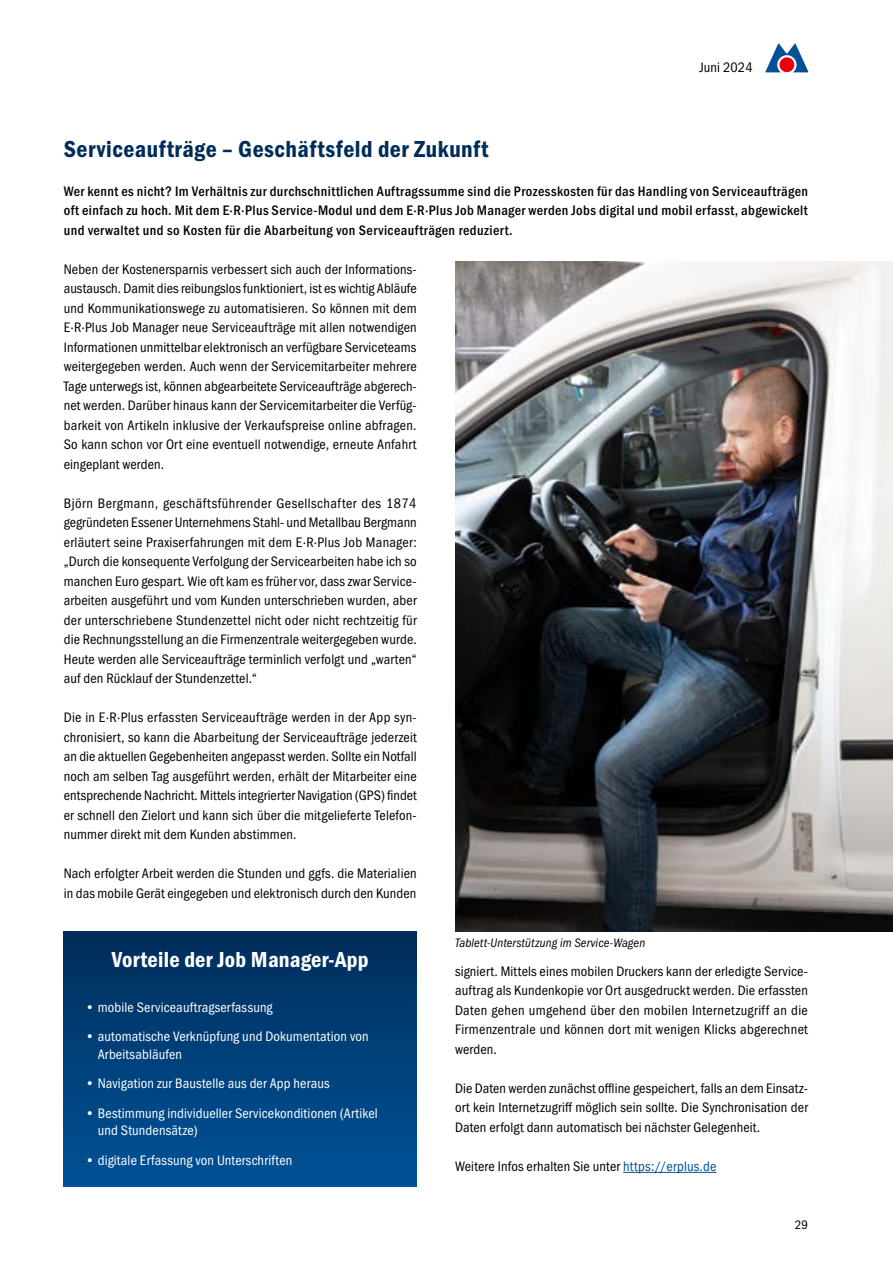
<style>
.page{position:relative;width:893px;height:1263px;background:#fff}
.page>*{position:absolute;margin:0;border:0;box-sizing:border-box;transform-origin:0 0}
.t1{font:24px "Franklin Gothic URW Con Dem";letter-spacing:.02em;color:#002c59}
.t2{font:22.5px "Franklin Gothic URW Con Dem";letter-spacing:.01em;color:#fff}
.t3{font:14.25px/19.5px "Franklin Gothic URW Cond";letter-spacing:.01em;color:#000;text-align:justify}
.t4{font:500 14.25px/19.5px "Franklin Gothic URW Cond";letter-spacing:.03em;color:#000;text-align:justify}
.t5{font:14.25px/17.1px "Franklin Gothic URW Cond";letter-spacing:.01em;color:#fff}
.t6{font:12.75px "Franklin Gothic URW Con Boo Ita";letter-spacing:.01em;color:#000}
.t7{font:12.75px "Franklin Gothic URW Cond";color:#000}
.s1{color:#005196}
</style>
<div class="page">
<hr style="left:623px;top:1172px;width:93px;height:1px;background:#005196">
<div style="left:64px;top:931px;width:353px;height:255px;background:linear-gradient(to bottom,#002e5b,#005298)"></div>
<img style="left:455px;top:261px;width:438px;height:670px">
<svg style="left:765px;top:43px;width:43px;height:29px"></svg>
<div style="left:779px;top:57px;width:15px;height:15px;background:#e7000e;border-radius:50%"></div>
<p class="t3" style="left:699px;top:57px;width:55px">Juni 2024</p>
<h1 class="t1" style="left:64px;top:133px;width:426px">Serviceaufträge – Geschäftsfeld der Zukunft</h1>
<p class="t4" style="left:64px;top:180px;width:746px">Wer kennt es nicht? Im Verhältnis zur durchschnittlichen Auftragssumme sind die Prozesskosten für das Handling von Serviceaufträgen oft einfach zu hoch. Mit dem E·R·Plus Service-Modul und dem E·R·Plus Job Manager werden Jobs digital und mobil erfasst, abgewickelt und verwaltet und so Kosten für die Abarbeitung von Serviceaufträgen reduziert.</p>
<p class="t3" style="left:64px;top:258px;width:355px">Neben der Kostenersparnis verbessert sich auch der Informations&shy;austausch. Damit dies reibungslos funktioniert, ist es wichtig Abläufe und Kommunikationswege zu automatisieren. So können mit dem E·R·Plus Job Manager neue Serviceaufträge mit allen notwendigen Informationen unmittelbar elektronisch an verfügbare Serviceteams weitergegeben werden. Auch wenn der Servicemitarbeiter mehrere Tage unterwegs ist, können abgearbeitete Serviceaufträge abgerech&shy;net werden. Darüber hinaus kann der Servicemitarbeiter die Verfüg&shy;barkeit von Artikeln inklusive der Verkaufspreise online abfragen.<br>So kann schon vor Ort eine eventuell notwendige, erneute Anfahrt eingeplant werden.</p>
<p class="t3" style="left:64px;top:492px;width:355px">Björn Bergmann, geschäftsführender Gesellschafter des 1874 gegründeten Essener Unternehmens Stahl- und Metallbau Bergmann erläutert seine Praxiserfahrungen mit dem E·R·Plus Job Manager: „Durch die konsequente Verfolgung der Servicearbeiten habe ich so manchen Euro gespart. Wie oft kam es früher vor, dass zwar Service&shy;arbeiten ausgeführt und vom Kunden unterschrieben wurden, aber der unterschriebene Stundenzettel nicht oder nicht rechtzeitig für die Rechnungsstellung an die Firmenzentrale weitergegeben wurde.<br>Heute werden alle Serviceaufträge terminlich verfolgt und „warten“ auf den Rücklauf der Stundenzettel.“</p>
<p class="t3" style="left:64px;top:707px;width:355px">Die in E·R·Plus erfassten Serviceaufträge werden in der App syn&shy;chronisiert, so kann die Abarbeitung der Serviceaufträge jederzeit an die aktuellen Gegebenheiten angepasst werden. Sollte ein Notfall noch am selben Tag ausgeführt werden, erhält der Mitarbeiter eine entsprechende Nachricht. Mittels integrierter Navigation (GPS) findet er schnell den Zielort und kann sich über die mitgelieferte Telefon&shy;nummer direkt mit dem Kunden abstimmen.</p>
<p class="t3" style="left:64px;top:863px;width:354px">Nach erfolgter Arbeit werden die Stunden und ggfs. die Materialien in das mobile Gerät eingegeben und elektronisch durch den Kunden</p>
<h2 class="t2" style="left:112px;top:945px;width:258px">Vorteile der Job Manager-App</h2>
<p class="t5" style="left:85px;top:997px;width:189px">• mobile Serviceauftragserfassung</p>
<p class="t5" style="left:98px;top:1027px;width:272px;text-indent:-13px">• automatische Verknüpfung und Dokumentation von<br>Arbeitsabläufen</p>
<p class="t5" style="left:85px;top:1074px;width:246px">• Navigation zur Baustelle aus der App heraus</p>
<p class="t5" style="left:98px;top:1104px;width:281px;text-indent:-13px">• Bestimmung individueller Servicekonditionen (Artikel und Stundensätze)</p>
<p class="t5" style="left:85px;top:1151px;width:209px">• digitale Erfassung von Unterschriften</p>
<p class="t6" style="left:455px;top:936px;width:192px">Tablett-Unterstützung im Service-Wagen</p>
<p class="t3" style="left:455px;top:960px;width:354px">signiert. Mittels eines mobilen Druckers kann der erledigte Service&shy;auftrag als Kundenkopie vor Ort ausgedruckt werden. Die erfassten Daten gehen umgehend über den mobilen Internetzugriff an die Firmenzentrale und können dort mit wenigen Klicks abgerechnet werden.</p>
<p class="t3" style="left:455px;top:1077px;width:354px">Die Daten werden zunächst offline gespeichert, falls an dem Einsatz&shy;ort kein Internetzugriff möglich sein sollte. Die Synchronisation der Daten erfolgt dann automatisch bei nächster Gelegenheit.</p>
<p class="t3" style="left:455px;top:1155px;width:263px">Weitere Infos erhalten Sie unter <span class="s1">https://erplus.de</span></p>
<p class="t7" style="left:795px;top:1215px;width:15px">29</p>
</div>
